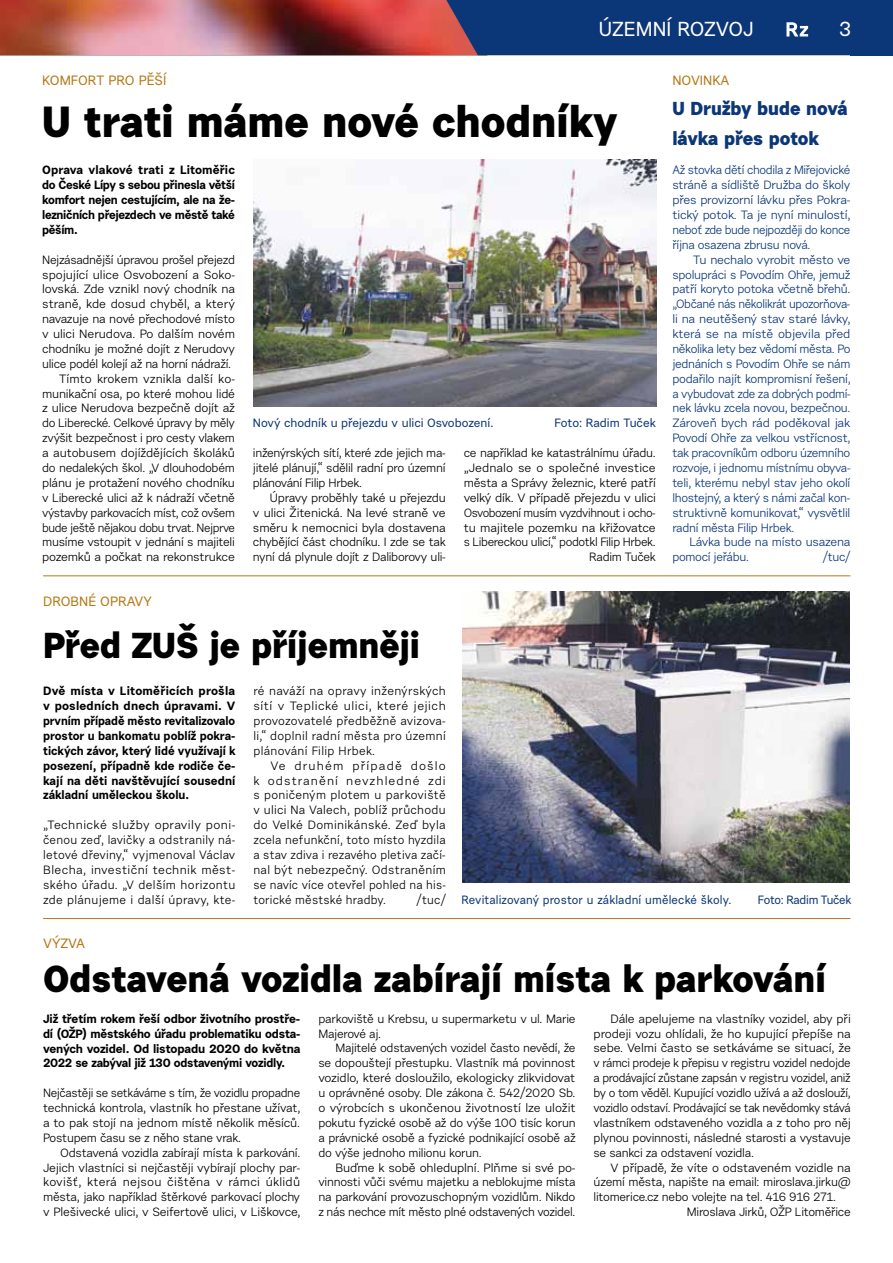
<style>
.page{position:relative;width:893px;height:1263px;background:#fff}
.page>*{position:absolute;margin:0;border:0;box-sizing:border-box;transform-origin:0 0}
.t1{font:700 43.5px "Urban Grotesk Me Bl";color:#000}
.t2{font:700 37.5px "Urban Grotesk Me Bl";color:#000}
.t3{font:700 36px "Urban Grotesk Me Bl";color:#000}
.t4{font:20.25px "Urban Grotesk Me Bl";color:#fff}
.t5{font:700 18.75px/29.7px "Urban Grotesk Me Bl";color:#0b3677}
.t6{font:13.5px "Urban Grotesk Me Bl";color:#b57916}
.t7{font:12px/14.9px "Urban Grotesk Re Bo";letter-spacing:-.02em;color:#000;text-align:justify}
.t8{font:12px/14.9px "Urban Grotesk Re Bo";letter-spacing:-.025em;color:#0b3677;text-align:justify}
.t9{font:700 12px/14.9px "Urban Grotesk Re Bo";letter-spacing:-.02em;color:#000;text-align:justify}
.t10{font:12px "Urban Grotesk Me Bl";color:#0b3677}
.t11{font:12px "Urban Grotesk Re Bo";color:#000}
.t12{font:12px "Urban Grotesk Re Bo";letter-spacing:.005em;color:#000}
.t13{font:12px "Urban Grotesk Me Bl";letter-spacing:-.02em;color:#0b3677}
</style>
<div class="page">
<hr style="left:43px;top:918px;width:807px;height:1px;background:#b57916">
<hr style="left:43px;top:575px;width:807px;height:1px;background:#b57916">
<img style="left:253px;top:159px;width:404px;height:247px">
<img style="left:462px;top:591px;width:388px;height:291px">
<img style="left:0;top:0;width:446px;height:55px">
<div style="left:446px;top:0;width:404px;height:55px;background:#0b3677"></div>
<div style="left:850px;top:0;width:43px;height:55px;background:#0b3677"></div>
<h3 class="t4" style="left:599px;top:17px;width:156px">ÚZEMNÍ ROZVOJ</h3>
<h3 class="t4" style="left:839px;top:17px;width:14px">3</h3>
<p class="t6" style="left:42px;top:72px;width:126px">KOMFORT PRO PĚŠÍ</p>
<h1 class="t1" style="left:42px;top:94px;width:577px">U trati máme nové chodníky</h1>
<p class="t9" style="left:42px;top:162px;width:194px">Oprava vlakové trati z Litoměřic do České Lípy s sebou přinesla větší komfort nejen cestujícím, ale na že&shy;lezničních přejezdech ve městě také pěším.</p>
<p class="t7" style="left:42px;top:252px;width:194px">Nejzásadnější úpravou prošel přejezd</p>
<p class="t11" style="left:42px;top:267px;width:194px">spojující ulice Osvobození a Soko-</p>
<p class="t7" style="left:42px;top:282px;width:194px">lovská. Zde vznikl nový chodník na</p>
<p class="t11" style="left:42px;top:297px;width:194px">straně, kde dosud chyběl, a který</p>
<p class="t7" style="left:42px;top:311px;width:194px">navazuje na nové přechodové místo</p>
<p class="t7" style="left:42px;top:326px;width:194px">v ulici Nerudova. Po dalším novém</p>
<p class="t7" style="left:42px;top:341px;width:194px">chodníku je možné dojít z Nerudovy</p>
<p class="t7" style="left:42px;top:356px;width:190px">ulice podél kolejí až na horní nádraží.</p>
<p class="t12" style="left:59px;top:371px;width:177px">Tímto krokem vznikla další ko-</p>
<p class="t7" style="left:42px;top:386px;width:194px">munikační osa, po které mohou lidé</p>
<p class="t7" style="left:42px;top:401px;width:194px">z ulice Nerudova bezpečně dojít až</p>
<p class="t7" style="left:42px;top:416px;width:194px">do Liberecké. Celkové úpravy by měly</p>
<p class="t7" style="left:42px;top:430px;width:194px">zvýšit bezpečnost i pro cesty vlakem</p>
<p class="t7" style="left:42px;top:445px;width:194px">a autobusem dojíždějících školáků</p>
<p class="t7" style="left:42px;top:460px;width:194px">do nedalekých škol. „V dlouhodobém</p>
<p class="t7" style="left:42px;top:475px;width:194px">plánu je protažení nového chodníku</p>
<p class="t7" style="left:42px;top:490px;width:194px">v Liberecké ulici až k nádraží včetně</p>
<p class="t7" style="left:42px;top:505px;width:194px">výstavby parkovacích míst, což ovšem</p>
<p class="t7" style="left:42px;top:520px;width:194px">bude ještě nějakou dobu trvat. Nejprve</p>
<p class="t7" style="left:42px;top:535px;width:194px">musíme vstoupit v jednání s majiteli</p>
<p class="t7" style="left:42px;top:549px;width:194px">pozemků a počkat na rekonstrukce</p>
<p class="t10" style="left:253px;top:416px;width:242px">Nový chodník u přejezdu v ulici Osvobození.</p>
<p class="t10" style="left:554px;top:416px;width:103px">Foto: Radim Tuček</p>
<p class="t7" style="left:253px;top:445px;width:194px">inženýrských sítí, které zde jejich ma&shy;jitelé plánují,“ sdělil radní pro územní plánování Filip Hrbek.</p>
<p class="t7" style="left:253px;top:490px;width:194px;text-indent:17px">Úpravy proběhly také u přejezdu v ulici Žitenická. Na levé straně ve směru k nemocnici byla dostavena chybějící část chodníku. I zde se tak nyní dá plynule dojít z Daliborovy uli-</p>
<p class="t7" style="left:464px;top:445px;width:194px;text-align:right">ce například ke katastrálnímu úřadu. „Jednalo se o společné investice města a Správy železnic, které patří velký dík. V případě přejezdu v ulici Osvobození musím vyzdvihnout i ocho&shy;tu majitele pozemku na křižovatce s Libereckou ulicí,“ podotkl Filip Hrbek.<br>Radim Tuček</p>
<p class="t6" style="left:672px;top:72px;width:59px">NOVINKA</p>
<h3 class="t5" style="left:672px;top:93px;width:177px">U Družby bude nová lávka přes potok</h3>
<p class="t8" style="left:672px;top:163px;width:180px">Až stovka dětí chodila z Miřejovické stráně a sídliště Družba do školy přes provizorní lávku přes Pokra&shy;tický potok. Ta je nyní minulostí, neboť zde bude nejpozději do konce října osazena zbrusu nová.</p>
<p class="t8" style="left:672px;top:252px;width:180px;text-indent:21px">Tu nechalo vyrobit město ve spolupráci s Povodím Ohře, jemuž patří koryto potoka včetně břehů. „Občané nás několikrát upozorňova&shy;li na neutěšený stav staré lávky, která se na místě objevila před několika lety bez vědomí města. Po jednáních s Povodím Ohře se nám podařilo najít kompromisní řešení, a vybudovat zde za dobrých podmí&shy;nek lávku zcela novou, bezpečnou.<br>Zároveň bych rád poděkoval jak Povodí Ohře za velkou vstřícnost, tak pracovníkům odboru územního rozvoje, i jednomu místnímu obyva&shy;teli, kterému nebyl stav jeho okolí lhostejný, a který s námi začal kon&shy;struktivně komunikovat,“ vysvětlil radní města Filip Hrbek.</p>
<p class="t8" style="left:672px;top:535px;width:180px;text-indent:17px">Lávka bude na místo usazena pomocí jeřábu.</p>
<p class="t8" style="left:823px;top:549px;width:29px">/tuc/</p>
<p class="t6" style="left:43px;top:593px;width:19px">Drobné</p>
<p class="t6" style="left:100px;top:593px;width:10px">opravy</p>
<h3 class="t3" style="left:43px;top:622px;width:378px">Před ZUŠ je příjemněji</h3>
<p class="t9" style="left:43px;top:683px;width:194px">Dvě místa v Litoměřicích prošla v posledních dnech úpravami. V prvním případě město revitalizovalo prostor u bankomatu poblíž pokra&shy;tických závor, který lidé využívají k posezení, případně kde rodiče če&shy;kají na děti navštěvující sousední základní uměleckou školu.</p>
<p class="t7" style="left:43px;top:817px;width:194px">„Technické služby opravily poni&shy;čenou zeď, lavičky a odstranily ná&shy;letové dřeviny,“ vyjmenoval Václav Blecha, investiční technik měst&shy;ského úřadu. „V delším horizontu zde plánujeme i další úpravy, kte-</p>
<p class="t7" style="left:253px;top:683px;width:194px">ré naváží na opravy inženýrských sítí v Teplické ulici, které jejich provozovatelé předběžně avizova&shy;li,“ doplnil radní města pro územní plánování Filip Hrbek.</p>
<p class="t7" style="left:253px;top:758px;width:194px;text-indent:17px">Ve druhém případě došlo k odstranění nevzhledné zdi s poničeným plotem u parkoviště v ulici Na Valech, poblíž průchodu do Velké Dominikánské. Zeď byla zcela nefunkční, toto místo hyzdila a stav zdiva i rezavého pletiva začí&shy;nal být nebezpečný. Odstraněním se navíc více otevřel pohled na his&shy;torické městské hradby.</p>
<p class="t7" style="left:417px;top:892px;width:31px">/tuc/</p>
<p class="t10" style="left:461px;top:892px;width:271px">Revitalizovaný prostor u základní umělecké školy.</p>
<p class="t13" style="left:758px;top:892px;width:95px">Foto: Radim Tuček</p>
<p class="t6" style="left:43px;top:935px;width:43px">VÝZVA</p>
<h2 class="t2" style="left:43px;top:954px;width:784px">Odstavená vozidla zabírají místa k parkování</h2>
<p class="t9" style="left:43px;top:1011px;width:259px">Již třetím rokem řeší odbor životního prostře&shy;dí (OŽP) městského úřadu problematiku odsta&shy;vených vozidel. Od listopadu 2020 do května 2022 se zabýval již 130 odstavenými vozidly.</p>
<p class="t7" style="left:43px;top:1085px;width:259px">Nejčastěji se setkáváme s tím, že vozidlu propadne technická kontrola, vlastník ho přestane užívat, a to pak stojí na jednom místě několik měsíců.<br>Postupem času se z něho stane vrak.</p>
<p class="t7" style="left:43px;top:1145px;width:259px;text-indent:17px">Odstavená vozidla zabírají místa k parkování.<br>Jejich vlastníci si nejčastěji vybírají plochy par&shy;kovišť, která nejsou čištěna v rámci úklidů města, jako například štěrkové parkovací plochy v Plešivecké ulici, v Seifertově ulici, v Liškovce,</p>
<p class="t7" style="left:318px;top:1011px;width:259px">parkoviště u Krebsu, u supermarketu v ul. Marie<br>Majerové aj.</p>
<p class="t7" style="left:318px;top:1041px;width:259px;text-indent:17px">Majitelé odstavených vozidel často nevědí, že se dopouštejí přestupku. Vlastník má povinnost vozidlo, které dosloužilo, ekologicky zlikvidovat u oprávněné osoby. Dle zákona č. 542/2020 Sb. o výrobcích s ukončenou životností lze uložit pokutu fyzické osobě až do výše 100 tisíc korun a právnické osobě a fyzické podnikající osobě až do výše jednoho milionu korun.</p>
<p class="t7" style="left:318px;top:1160px;width:259px;text-indent:17px">Buďme k sobě ohleduplní. Plňme si své po&shy;vinnosti vůči svému majetku a neblokujme místa na parkování provozuschopným vozidlům. Nikdo z nás nechce mít město plné odstavených vozidel.</p>
<p class="t7" style="left:594px;top:1011px;width:259px;text-indent:17px">Dále apelujeme na vlastníky vozidel, aby při prodeji vozu ohlídali, že ho kupující přepíše na sebe. Velmi často se setkáváme se situací, že v rámci prodeje k přepisu v registru vozidel nedojde a prodávající zůstane zapsán v registru vozidel, aniž by o tom věděl. Kupující vozidlo užívá a až doslouží, vozidlo odstaví. Prodávající se tak nevědomky stává vlastníkem odstaveného vozidla a z toho pro něj plynou povinnosti, následné starosti a vystavuje se sankci za odstavení vozidla.</p>
<p class="t7" style="left:611px;top:1160px;width:242px">V případě, že víte o odstaveném vozidle na</p>
<p class="t7" style="left:594px;top:1175px;width:259px">území města, napište na email: miroslava.jirku@</p>
<p class="t7" style="left:594px;top:1189px;width:244px">litomerice.cz nebo volejte na tel. 416 916 271.</p>
<p class="t7" style="left:687px;top:1204px;width:165px">Miroslava Jirků, OŽP Litoměřice</p>
</div>
